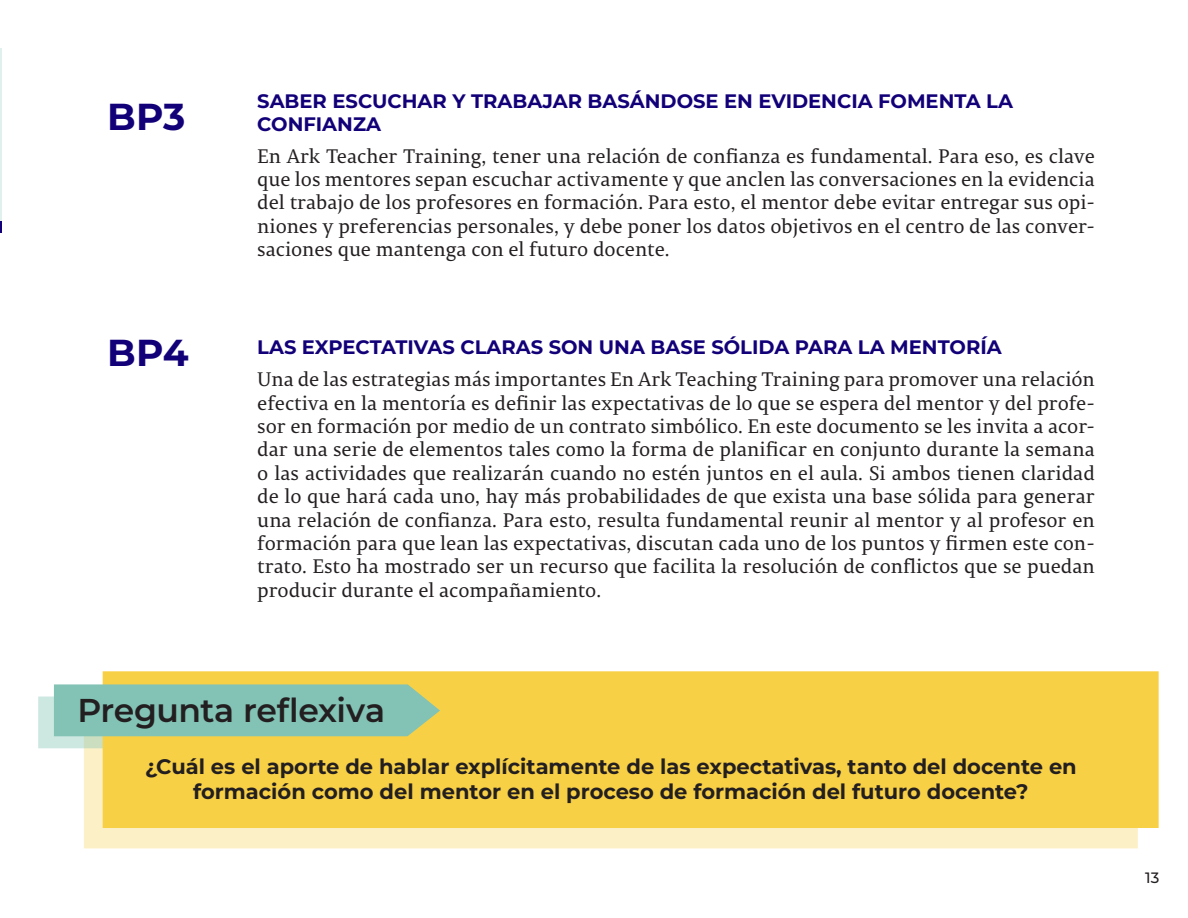
<style>
.page{position:relative;width:1188px;height:918px;background:#fff}
.page>*{position:absolute;margin:0;border:0;box-sizing:border-box;transform-origin:0 0}
.buena_práctica_títul{font:100 37.5px "Montserrat";color:#120078}
.t1{font:100 33px "Montserrat";letter-spacing:-.015em;color:#231f20}
.t2{font:100 21px/25.5px "Montserrat";color:#231f20;text-align:center}
.t3{font:19.5px/23.4px "Permian Serif Typeface";color:#231f20;text-align:justify}
.buena_práctica_subti{font:100 19.5px/22.5px "Montserrat";color:#120078}
.t4{font:100 15px "Montserrat";color:#231f20}
</style>
<div class="page">
<hr style="left:0;top:59px;width:2px;height:174px;background:#120078">
<hr style="left:0;top:48px;width:2px;height:172px;background:#e0f0ec">
<div style="left:84px;top:748px;width:1054px;height:100px;background:#fcf0c7"></div>
<div style="left:103px;top:671px;width:1056px;height:157px;background:#f8d046"></div>
<svg style="left:38px;top:684px;width:491px;height:64px;background:#aec991"></svg>
<p class="buena_práctica_títul" style="left:107px;top:92px;width:80px">BP3</p>
<p class="buena_práctica_títul" style="left:107px;top:327px;width:83px">BP4</p>
<p class="buena_práctica_subti" style="left:257px;top:89px;width:757px">SABER ESCUCHAR Y TRABAJAR BASÁNDOSE EN EVIDENCIA FOMENTA LA<br>CONFIANZA</p>
<p class="t3" style="left:257px;top:143px;width:839px">En Ark Teacher Training, tener una relación de confianza es fundamental. Para eso, es clave que los mentores sepan escuchar activamente y que anclen las conversaciones en la evidencia del trabajo de los profesores en formación. Para esto, el mentor debe evitar entregar sus opi&shy;niones y preferencias personales, y debe poner los datos objetivos en el centro de las conver&shy;saciones que mantenga con el futuro docente.</p>
<p class="buena_práctica_subti" style="left:257px;top:336px;width:746px">LAS EXPECTATIVAS CLARAS SON UNA BASE SÓLIDA PARA LA MENTORÍA</p>
<p class="t3" style="left:257px;top:367px;width:839px">Una de las estrategias más importantes En Ark Teaching Training para promover una relación efectiva en la mentoría es definir las expectativas de lo que se espera del mentor y del profe&shy;sor en formación por medio de un contrato simbólico. En este documento se les invita a acor&shy;dar una serie de elementos tales como la forma de planificar en conjunto durante la semana o las actividades que realizarán cuando no estén juntos en el aula. Si ambos tienen claridad de lo que hará cada uno, hay más probabilidades de que exista una base sólida para generar una relación de confianza. Para esto, resulta fundamental reunir al mentor y al profesor en formación para que lean las expectativas, discutan cada uno de los puntos y firmen este con&shy;trato. Esto ha mostrado ser un recurso que facilita la resolución de conflictos que se puedan producir durante el acompañamiento.</p>
<p class="t1" style="left:77px;top:689px;width:309px">Pregunta reflexiva</p>
<p class="t2" style="left:145px;top:753px;width:933px">¿Cuál es el aporte de hablar explícitamente de las expectativas, tanto del docente en formación como del mentor en el proceso de formación del futuro docente?</p>
<p class="t4" style="left:1145px;top:868px;width:16px">13</p>
</div>
